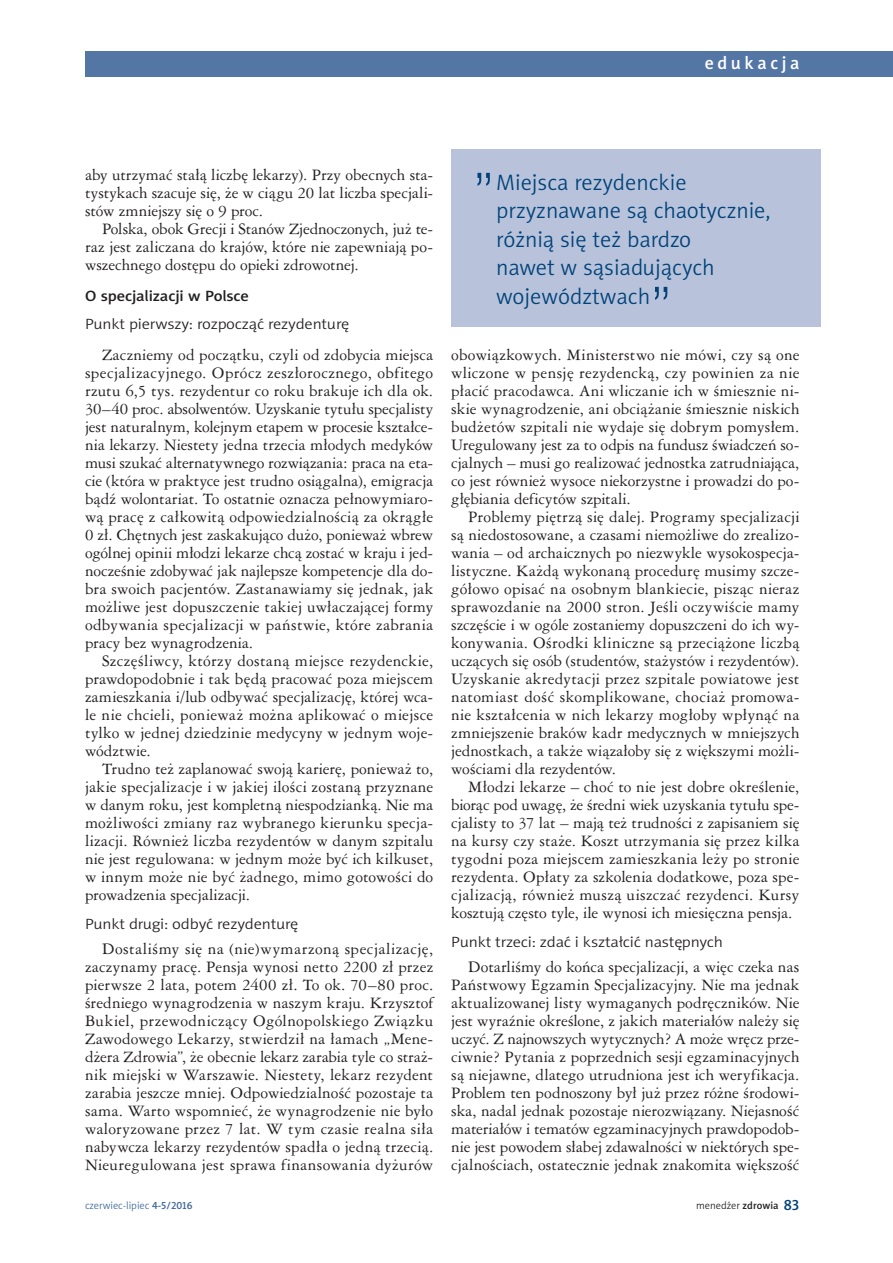
<style>
.page{position:relative;width:893px;height:1263px;background:#fff}
.page>*{position:absolute;margin:0;border:0;box-sizing:border-box;transform-origin:0 0}
.t1{font:52.5px "Swis 721 Lt PL";color:#004279}
.t2{font:22.5px/28.5px "Naomi Sans EFN Light";color:#004279}
.t3{font:18px "Naomi Sans EFN Medium";letter-spacing:.2em;color:#fff}
.t4{font:15px/18px "Ameri Garmnd PL";letter-spacing:.005em;color:#231f20;text-align:justify}
.t5{font:15px "Naomi Sans EFN Light";letter-spacing:-.01em;color:#231f20;scale:1.1 1}
.t6{font:15px "Naomi Sans EFN Medium";letter-spacing:-.01em;color:#231f20;scale:1.1 1}
.t7{font:10.5px "Naomi Sans EFN Light";color:#3d6799}
.t8{font:10.5px "Naomi Sans EFN Light";color:#231f20}
.s1{font-family:"Naomi Sans EFN Medium"}
.s2{font-family:"Naomi Sans EFN Medium";font-size:15px;color:#004279}
</style>
<div class="page">
<div style="left:85px;top:51px;width:808px;height:26px;background:#5476a5"></div>
<div style="left:451px;top:149px;width:370px;height:177px;background:#b8c3db"></div>
<p class="t3" style="left:705px;top:52px;width:96px">edukacja</p>
<p class="t4" style="left:85px;top:165px;width:350px">aby utrzymać stałą liczbę lekarzy). Przy obecnych sta&shy;tystykach szacuje się, że w ciągu 20 lat liczba specjali&shy;stów zmniejszy się o 9 proc.</p>
<p class="t4" style="left:85px;top:219px;width:350px;text-indent:17px">Polska, obok Grecji i Stanów Zjednoczonych, już te&shy;raz jest zaliczana do krajów, które nie zapewniają po&shy;wszechnego dostępu do opieki zdrowotnej.</p>
<p class="t6" style="left:85px;top:287px;width:151px">O specjalizacji w Polsce</p>
<p class="t5" style="left:85px;top:316px;width:242px">Punkt pierwszy: rozpocząć rezydenturę</p>
<p class="t4" style="left:85px;top:345px;width:350px;text-indent:17px">Zaczniemy od początku, czyli od zdobycia miejsca specjalizacyjnego. Oprócz zeszłorocznego, obfitego rzutu 6,5 tys. rezydentur co roku brakuje ich dla ok.<br>30–40 proc. absolwentów. Uzyskanie tytułu specjalisty jest naturalnym, kolejnym etapem w procesie kształce&shy;nia lekarzy. Niestety jedna trzecia młodych medyków musi szukać alternatywnego rozwiązania: praca na eta&shy;cie (która w praktyce jest trudno osiągalna), emigracja bądź wolontariat. To ostatnie oznacza pełnowymiaro&shy;wą pracę z całkowitą odpowiedzialnością za okrągłe 0 zł. Chętnych jest zaskakująco dużo, ponieważ wbrew ogólnej opinii młodzi lekarze chcą zostać w kraju i jed&shy;nocześnie zdobywać jak najlepsze kompetencje dla do&shy;bra swoich pacjentów. Zastanawiamy się jednak, jak możliwe jest dopuszczenie takiej uwłaczającej formy odbywania specjalizacji w państwie, które zabrania pracy bez wynagrodzenia.</p>
<p class="t4" style="left:85px;top:651px;width:350px;text-indent:17px">Szczęśliwcy, którzy dostaną miejsce rezydenckie, prawdopodobnie i tak będą pracować poza miejscem zamieszkania i/lub odbywać specjalizację, której wca&shy;le nie chcieli, ponieważ można aplikować o miejsce tylko w jednej dziedzinie medycyny w jednym woje&shy;wództwie.</p>
<p class="t4" style="left:85px;top:759px;width:350px;text-indent:17px">Trudno też zaplanować swoją karierę, ponieważ to, jakie specjalizacje i w jakiej ilości zostaną przyznane w danym roku, jest kompletną niespodzianką. Nie ma możliwości zmiany raz wybranego kierunku specja&shy;lizacji. Również liczba rezydentów w danym szpitalu nie jest regulowana: w jednym może być ich kilkuset, w innym może nie być żadnego, mimo gotowości do prowadzenia specjalizacji.</p>
<p class="t5" style="left:85px;top:915px;width:196px">Punkt drugi: odbyć rezydenturę</p>
<p class="t4" style="left:85px;top:939px;width:350px;text-indent:17px">Dostaliśmy się na (nie)wymarzoną specjalizację, zaczynamy pracę. Pensja wynosi netto 2200 zł przez pierwsze 2 lata, potem 2400 zł. To ok. 70–80 proc. średniego wynagrodzenia w naszym kraju. Krzysztof Bukiel, przewodniczący Ogólnopolskiego Związku Zawodowego Lekarzy, stwierdził na łamach „Mene&shy;dżera Zdrowia”, że obecnie lekarz zarabia tyle co straż&shy;nik miejski w Warszawie. Niestety, lekarz rezydent zarabia jeszcze mniej. Odpowiedzialność pozostaje ta sama. Warto wspomnieć, że wynagrodzenie nie było waloryzowane przez 7 lat. W tym czasie realna siła nabywcza lekarzy rezydentów spadła o jedną trzecią.<br>Nieuregulowana jest sprawa finansowania dyżurów</p>
<h1 class="t1" style="left:472px;top:159px;width:24px">”</h1>
<h2 class="t2" style="left:496px;top:168px;width:276px">Miejsca rezydenckie przyznawane są chaotycznie, różnią się też bardzo<br>nawet w sąsiadujących województwach</h2>
<h1 class="t1" style="left:650px;top:273px;width:24px">”</h1>
<p class="t4" style="left:451px;top:345px;width:350px">obowiązkowych. Ministerstwo nie mówi, czy są one wliczone w pensję rezydencką, czy powinien za nie płacić pracodawca. Ani wliczanie ich w śmiesznie ni&shy;skie wynagrodzenie, ani obciążanie śmiesznie niskich budżetów szpitali nie wydaje się dobrym pomysłem.<br>Uregulowany jest za to odpis na fundusz świadczeń so&shy;cjalnych – musi go realizować jednostka zatrudniająca, co jest również wysoce niekorzystne i prowadzi do po&shy;głębiania deficytów szpitali.</p>
<p class="t4" style="left:451px;top:507px;width:350px;text-indent:17px">Problemy piętrzą się dalej. Programy specjalizacji są niedostosowane, a czasami niemożliwe do zrealizo&shy;wania – od archaicznych po niezwykle wysokospecja&shy;listyczne. Każdą wykonaną procedurę musimy szcze&shy;gółowo opisać na osobnym blankiecie, pisząc nieraz sprawozdanie na 2000 stron. Jeśli oczywiście mamy szczęście i w ogóle zostaniemy dopuszczeni do ich wy&shy;konywania. Ośrodki kliniczne są przeciążone liczbą uczących się osób (studentów, stażystów i rezydentów).<br>Uzyskanie akredytacji przez szpitale powiatowe jest natomiast dość skomplikowane, chociaż promowa&shy;nie kształcenia w nich lekarzy mogłoby wpłynąć na zmniejszenie braków kadr medycznych w mniejszych jednostkach, a także wiązałoby się z większymi możli&shy;wościami dla rezydentów.</p>
<p class="t4" style="left:451px;top:777px;width:350px;text-indent:17px">Młodzi lekarze – choć to nie jest dobre określenie, biorąc pod uwagę, że średni wiek uzyskania tytułu spe&shy;cjalisty to 37 lat – mają też trudności z zapisaniem się na kursy czy staże. Koszt utrzymania się przez kilka tygodni poza miejscem zamieszkania leży po stronie rezydenta. Opłaty za szkolenia dodatkowe, poza spe&shy;cjalizacją, również muszą uiszczać rezydenci. Kursy kosztują często tyle, ile wynosi ich miesięczna pensja.</p>
<p class="t5" style="left:451px;top:933px;width:248px">Punkt trzeci: zdać i kształcić następnych</p>
<p class="t4" style="left:451px;top:957px;width:350px;text-indent:17px">Dotarliśmy do końca specjalizacji, a więc czeka nas Państwowy Egzamin Specjalizacyjny. Nie ma jednak aktualizowanej listy wymaganych podręczników. Nie jest wyraźnie określone, z jakich materiałów należy się uczyć. Z najnowszych wytycznych? A może wręcz prze&shy;ciwnie? Pytania z poprzednich sesji egzaminacyjnych są niejawne, dlatego utrudniona jest ich weryfikacja.<br>Problem ten podnoszony był już przez różne środowi&shy;ska, nadal jednak pozostaje nierozwiązany. Niejasność materiałów i tematów egzaminacyjnych prawdopodob&shy;nie jest powodem słabej zdawalności w niektórych spe&shy;cjalnościach, ostatecznie jednak znakomita większość</p>
<p class="t7" style="left:85px;top:1199px;width:109px">czerwiec-lipiec <span class="s1">4-5/2016</span></p>
<p class="t8" style="left:696px;top:1199px;width:105px">menedżer <span class="s1">zdrowia</span> <span class="s2">83</span></p>
</div>
